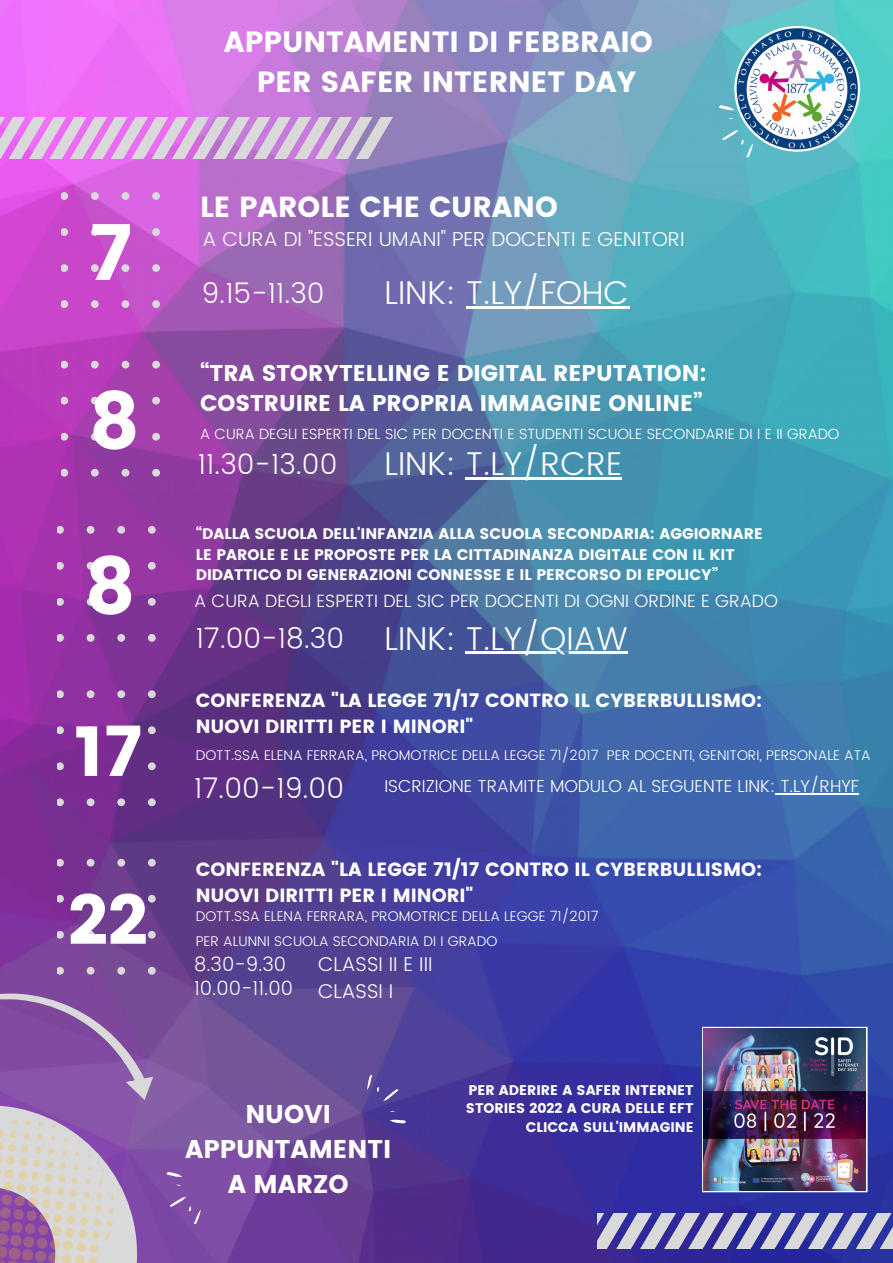
<style>
.page{position:relative;width:893px;height:1263px;background:#fff}
.page>*{position:absolute;margin:0;border:0;box-sizing:border-box;transform-origin:0 0}
.t1{font:77.4px "Poppins";color:#fff}
.t2{font:69.75px "Poppins";color:#fff}
.t3{font:300 32.92px "Poppins";color:#fff}
.t4{font:29.17px "Poppins";color:#fff}
.t5{font:28.95px "Poppins";color:#fff}
.t6{font:300 28.05px "Poppins";color:#fff}
.t7{font:25.65px/34.9px "Poppins";color:#fff;text-align:center}
.t8{font:22.73px/30.5px "Poppins";color:#fff}
.t9{font:300 20.25px "Poppins";color:#fff}
.t10{font:300 19.95px "Poppins";color:#fff}
.t11{font:300 19.5px "Poppins";color:#fff}
.t12{font:19.05px/25.9px "Poppins";color:#fff}
.t13{font:300 17.77px "Poppins";color:#fff}
.t14{font:300 17.33px "Poppins";color:#fff}
.t15{font:15.3px/20.5px "Poppins";color:#fff}
.t16{font:300 14.77px "Poppins";color:#fff}
.t17{font:300 14.02px "Poppins";color:#fff}
.t18{font:13.95px/18.7px "Poppins";color:#fff}
</style>
<div class="page">
<img style="left:0;top:0;width:893px;height:1263px">
<svg style="left:0;top:118px;width:395px;height:40px;background:#d4afdc"></svg>
<svg style="left:718px;top:26px;width:142px;height:132px"></svg>
<svg style="left:597px;top:1213px;width:296px;height:36px;background:#9594c0"></svg>
<svg style="left:62px;top:192px;width:98px;height:116px;background:#ca58ce"></svg>
<svg style="left:57px;top:690px;width:99px;height:116px;background:#7f3897"></svg>
<svg style="left:62px;top:361px;width:98px;height:116px;background:#a846b0"></svg>
<svg style="left:57px;top:526px;width:99px;height:116px;background:#983ea5"></svg>
<svg style="left:702px;top:1027px;width:165px;height:165px"></svg>
<img style="left:704px;top:1028px;width:162px;height:163px">
<hr style="left:466px;top:306px;width:163px;height:2px;background:#fff">
<hr style="left:466px;top:477px;width:156px;height:3px;background:#fff">
<hr style="left:466px;top:651px;width:162px;height:3px;background:#fff">
<hr style="left:775px;top:793px;width:84px;height:2px;background:#fff">
<svg style="left:0;top:859px;width:160px;height:404px;background:#9569a9"></svg>
<svg style="left:169px;top:1196px;width:37px;height:29px"></svg>
<svg style="left:166px;top:1167px;width:16px;height:20px"></svg>
<svg style="left:361px;top:1074px;width:38px;height:28px"></svg>
<svg style="left:390px;top:1109px;width:16px;height:20px"></svg>
<p class="t4" style="left:224px;top:25px;width:430px">APPUNTAMENTI DI FEBBRAIO</p>
<p class="t4" style="left:257px;top:64px;width:381px">PER SAFER INTERNET DAY</p>
<p class="t1" style="left:89px;top:208px;width:45px">7</p>
<p class="t1" style="left:89px;top:377px;width:52px">8</p>
<p class="t1" style="left:85px;top:542px;width:52px">8</p>
<p class="t2" style="left:74px;top:711px;width:70px">17</p>
<p class="t2" style="left:68px;top:879px;width:81px">22</p>
<p class="t5" style="left:200px;top:190px;width:359px">LE PAROLE CHE CURANO</p>
<p class="t9" style="left:203px;top:228px;width:483px">A CURA DI "ESSERI UMANI" PER DOCENTI E GENITORI</p>
<p class="t6" style="left:201px;top:276px;width:125px">9.15-11.30</p>
<p class="t3" style="left:384px;top:273px;width:246px">LINK: T.LY/FOHC</p>
<p class="t8" style="left:200px;top:357px;width:508px">“TRA STORYTELLING E DIGITAL REPUTATION:<br>COSTRUIRE LA PROPRIA IMMAGINE ONLINE”</p>
<p class="t3" style="left:384px;top:445px;width:239px">LINK: T.LY/RCRE</p>
<p class="t16" style="left:200px;top:425px;width:641px">A CURA DEGLI ESPERTI DEL SIC PER DOCENTI E STUDENTI SCUOLE SECONDARIE DI I E II GRADO</p>
<p class="t6" style="left:198px;top:448px;width:141px">11.30-13.00</p>
<p class="t15" style="left:196px;top:524px;width:568px">“DALLA SCUOLA DELL'INFANZIA ALLA SCUOLA SECONDARIA: AGGIORNARE<br>LE PAROLE E LE PROPOSTE PER LA CITTADINANZA DIGITALE CON IL KIT<br>DIDATTICO DI GENERAZIONI CONNESSE E IL PERCORSO DI EPOLICY”</p>
<p class="t3" style="left:384px;top:619px;width:245px">LINK: T.LY/QIAW</p>
<p class="t13" style="left:194px;top:590px;width:585px">A CURA DEGLI ESPERTI DEL SIC PER DOCENTI DI OGNI ORDINE E GRADO</p>
<p class="t6" style="left:196px;top:622px;width:150px">17.00-18.30</p>
<p class="t12" style="left:196px;top:688px;width:568px">CONFERENZA "LA LEGGE 71/17 CONTRO IL CYBERBULLISMO:<br>NUOVI DIRITTI PER I MINORI"</p>
<p class="t17" style="left:196px;top:747px;width:676px">DOTT.SSA ELENA FERRARA, PROMOTRICE DELLA LEGGE 71/2017 PER DOCENTI, GENITORI, PERSONALE ATA</p>
<p class="t6" style="left:194px;top:772px;width:151px">17.00-19.00</p>
<p class="t14" style="left:384px;top:776px;width:476px">ISCRIZIONE TRAMITE MODULO AL SEGUENTE LINK: T.LY/RHYF</p>
<p class="t12" style="left:196px;top:856px;width:568px">CONFERENZA "LA LEGGE 71/17 CONTRO IL CYBERBULLISMO:<br>NUOVI DIRITTI PER I MINORI"</p>
<p class="t17" style="left:196px;top:908px;width:404px">DOTT.SSA ELENA FERRARA, PROMOTRICE DELLA LEGGE 71/2017</p>
<p class="t17" style="left:196px;top:932px;width:303px">PER ALUNNI SCUOLA SECONDARIA DI I GRADO</p>
<p class="t11" style="left:194px;top:977px;width:100px">10.00-11.00</p>
<p class="t11" style="left:194px;top:952px;width:94px">8.30-9.30</p>
<p class="t10" style="left:318px;top:953px;width:116px">CLASSI II E III</p>
<p class="t10" style="left:318px;top:979px;width:77px">CLASSI I</p>
<p class="t7" style="left:185px;top:1097px;width:208px">NUOVI<br>APPUNTAMENTI<br>A MARZO</p>
<p class="t18" style="left:466px;top:1081px;width:229px">PER ADERIRE A SAFER INTERNET<br>STORIES 2022 A CURA DELLE EFT</p>
<p class="t18" style="left:526px;top:1118px;width:169px">CLICCA SULL'IMMAGINE</p>
</div>
